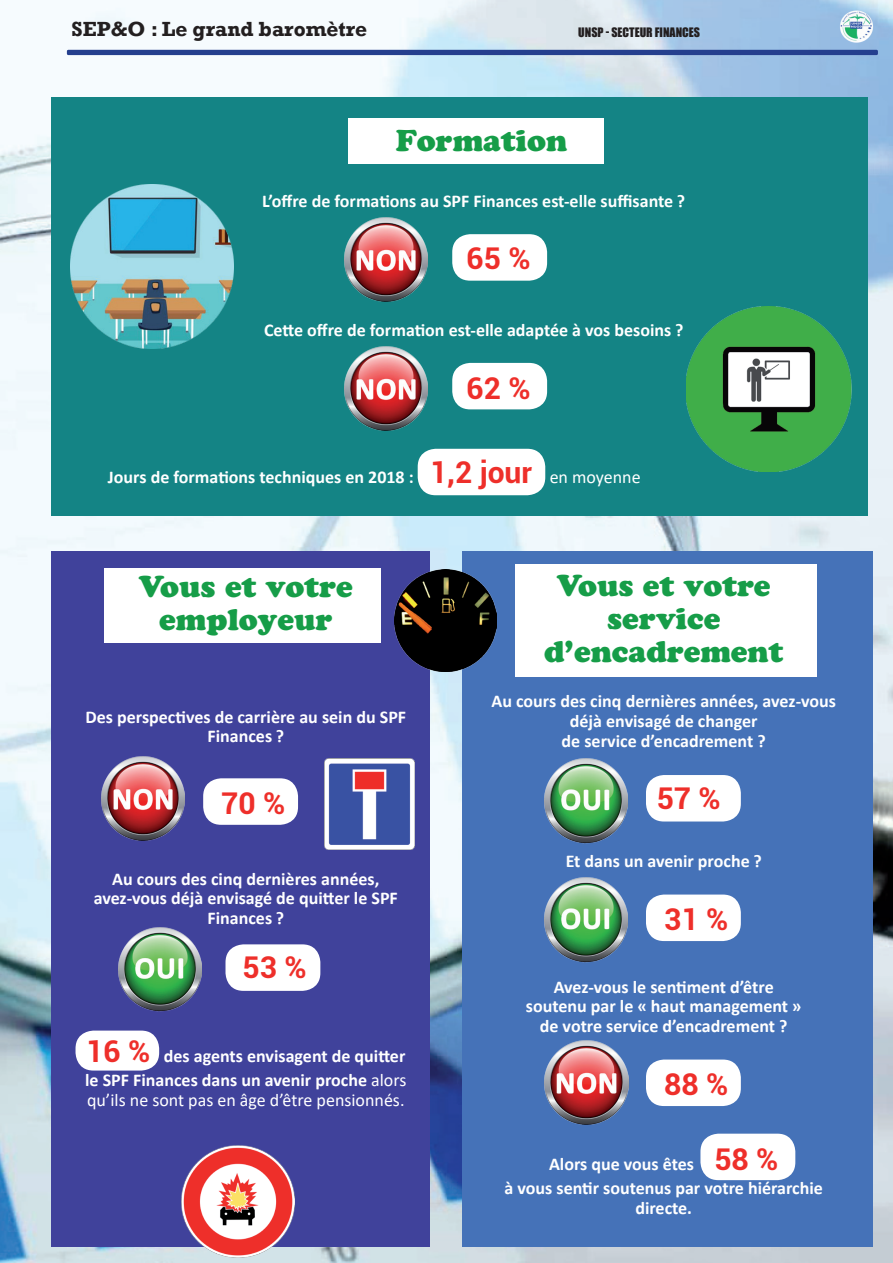
<style>
.page{position:relative;width:893px;height:1263px;background:#fff}
.page>*{position:absolute;margin:0;border:0;box-sizing:border-box;transform-origin:0 0}
.t1{font:30px/33px "Cooper Black Std";color:#169d48;text-align:center}
.t2{font:700 30px "Roboto";color:#ee2f2a}
.t3{font:700 21px "Rockwell";color:#231f20}
.t4{font:700 18px/19.8px "Calibri";color:#fff;text-align:center}
.t5{font:18px "Calibri";color:#fff}
.t6{font:12px "Impact";color:#231f20}
.s1{font-family:"Roboto";font-size:30px;color:#ee2f2a}
.s2{font-weight:400}
</style>
<div class="page">
<img style="left:0;top:0;width:893px;height:1263px">
<div style="left:67px;top:50px;width:811px;height:5px;background:#253f8e;border-radius:2px"></div>
<img style="left:839px;top:9px;width:35px;height:34px">
<div style="left:52px;top:98px;width:816px;height:418px;background:#148485"></div>
<div style="left:52px;top:551px;width:378px;height:696px;background:#40429b"></div>
<div style="left:462px;top:551px;width:411px;height:696px;background:#4572b8"></div>
<img style="left:344px;top:217px;width:84px;height:85px">
<img style="left:101px;top:757px;width:84px;height:84px">
<img style="left:544px;top:1041px;width:84px;height:84px">
<img style="left:344px;top:346px;width:84px;height:84px">
<img style="left:118px;top:927px;width:84px;height:85px">
<img style="left:544px;top:759px;width:84px;height:84px">
<img style="left:544px;top:877px;width:84px;height:85px">
<img style="left:324px;top:759px;width:90px;height:91px">
<img style="left:394px;top:569px;width:102px;height:103px">
<img style="left:70px;top:185px;width:164px;height:163px">
<img style="left:686px;top:307px;width:165px;height:165px">
<img style="left:182px;top:1145px;width:112px;height:113px">
<div style="left:104px;top:568px;width:277px;height:74px;background:#fff"></div>
<div style="left:515px;top:564px;width:302px;height:112px;background:#fff"></div>
<div style="left:348px;top:118px;width:255px;height:46px;background:#fff"></div>
<div style="left:452px;top:234px;width:95px;height:47px;background:#fff;border-radius:18px"></div>
<div style="left:452px;top:363px;width:95px;height:46px;background:#fff;border-radius:18px"></div>
<div style="left:418px;top:449px;width:127px;height:46px;background:#fff;border-radius:18px"></div>
<div style="left:203px;top:778px;width:95px;height:47px;background:#fff;border-radius:18px"></div>
<div style="left:225px;top:944px;width:95px;height:47px;background:#fff;border-radius:18px"></div>
<div style="left:646px;top:775px;width:95px;height:46px;background:#fff;border-radius:18px"></div>
<div style="left:646px;top:894px;width:95px;height:47px;background:#fff;border-radius:18px"></div>
<div style="left:646px;top:1059px;width:95px;height:47px;background:#fff;border-radius:18px"></div>
<div style="left:700px;top:1134px;width:95px;height:46px;background:#fff;border-radius:18px"></div>
<div style="left:76px;top:1030px;width:83px;height:40px;background:#fff;border-radius:18px"></div>
<p class="t3" style="left:72px;top:17px;width:297px">SEP&amp;O : Le grand baromètre</p>
<p class="t6" style="left:578px;top:23px;width:123px">UNSP - SECTEUR FINANCES</p>
<h1 class="t1" style="left:396px;top:124px;width:173px">Formation</h1>
<p class="t4" style="left:262px;top:190px;width:424px">L’offre de formations au SPF Finances est-elle suffisante ?</p>
<h1 class="t2" style="left:467px;top:237px;width:66px">65 %</h1>
<p class="t4" style="left:264px;top:320px;width:421px">Cette offre de formation est-elle adaptée à vos besoins ?</p>
<h1 class="t2" style="left:467px;top:367px;width:66px">62 %</h1>
<p class="t4" style="left:108px;top:466px;width:534px">Jours de formations techniques en 2018 : <span class="s1">1,2 jour</span> <span class="s2">en moyenne</span></p>
<h1 class="t1" style="left:139px;top:570px;width:215px">Vous et votre employeur</h1>
<p class="t4" style="left:85px;top:706px;width:322px">Des perspectives de carrière au sein du SPF<br>Finances ?</p>
<h1 class="t2" style="left:221px;top:782px;width:66px">70 %</h1>
<p class="t4" style="left:94px;top:868px;width:306px">Au cours des cinq dernières années, avez-vous déjà envisagé de quitter le SPF<br>Finances ?</p>
<h1 class="t2" style="left:243px;top:946px;width:66px">53 %</h1>
<p class="t4" style="left:85px;top:1044px;width:323px;line-height:24px;text-align:left"><span class="s1">16 %</span> des agents envisagent de quitter le SPF Finances dans un avenir proche <span class="s2">alors</span></p>
<p class="t5" style="left:87px;top:1088px;width:319px">qu’ils ne sont pas en âge d’être pensionnés.</p>
<h1 class="t1" style="left:544px;top:569px;width:241px">Vous et votre service d’encadrement</h1>
<p class="t4" style="left:491px;top:691px;width:346px">Au cours des cinq dernières années, avez-vous déjà envisagé de changer<br>de service d’encadrement ?</p>
<h1 class="t2" style="left:657px;top:777px;width:66px">57 %</h1>
<p class="t4" style="left:566px;top:851px;width:197px">Et dans un avenir proche ?</p>
<h1 class="t2" style="left:664px;top:898px;width:66px">31 %</h1>
<p class="t4" style="left:526px;top:976px;width:277px">Avez-vous le sentiment d’être soutenu par le « haut management » de votre service d’encadrement ?</p>
<h1 class="t2" style="left:664px;top:1063px;width:66px">88 %</h1>
<p class="t4" style="left:505px;top:1152px;width:320px;line-height:24px">Alors que vous êtes <span class="s1">58 %<br></span>à vous sentir soutenus par votre hiérarchie</p>
<p class="t4" style="left:635px;top:1198px;width:58px">directe.</p>
</div>
